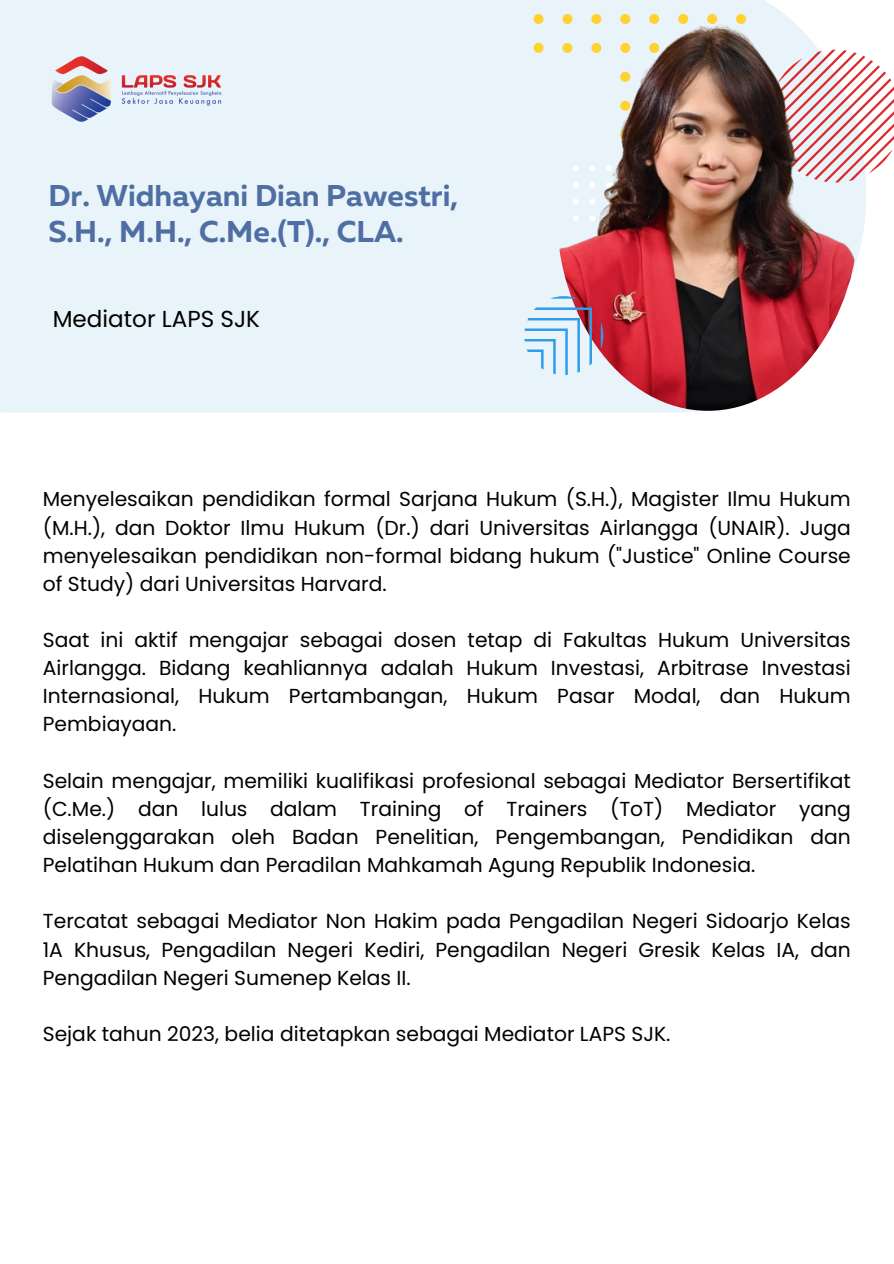
<style>
.page{position:relative;width:894px;height:1264px;background:#fff}
.page>*{position:absolute;margin:0;border:0;box-sizing:border-box;transform-origin:0 0}
.t1{font:700 30px/36px "Muller";color:#4e6ea4}
.t2{font:23.1px "Poppins";color:#000}
.t3{font:20.25px/28.2px "Poppins";color:#000;text-align:justify}
</style>
<div class="page">
<div style="left:0;top:0;width:865px;height:413px;background:#e9f3fa"></div>
<img style="left:29px;top:12px;width:217px;height:153px">
<svg style="left:533px;top:14px;width:10px;height:10px"></svg>
<svg style="left:562px;top:14px;width:10px;height:10px"></svg>
<svg style="left:591px;top:14px;width:10px;height:10px"></svg>
<svg style="left:620px;top:14px;width:10px;height:10px"></svg>
<svg style="left:649px;top:14px;width:10px;height:10px"></svg>
<svg style="left:735px;top:14px;width:10px;height:4px"></svg>
<svg style="left:533px;top:43px;width:10px;height:10px"></svg>
<svg style="left:562px;top:43px;width:10px;height:10px"></svg>
<svg style="left:591px;top:43px;width:10px;height:10px"></svg>
<svg style="left:620px;top:43px;width:6px;height:5px"></svg>
<svg style="left:797px;top:50px;width:96px;height:132px"></svg>
<img style="left:556px;top:12px;width:303px;height:399px;border-radius:50%">
<svg style="left:550px;top:296px;width:27px;height:3px"></svg>
<svg style="left:524px;top:307px;width:67px;height:68px;background:#bed7ed"></svg>
<svg style="left:600px;top:322px;width:3px;height:27px"></svg>
<p class="t1" style="left:48px;top:180px;width:411px">Dr. Widhayani Dian Pawestri,<br>S.H., M.H., C.Me.(T)., CLA.</p>
<h1 class="t2" style="left:53px;top:303px;width:209px">Mediator LAPS SJK</h1>
<p class="t3" style="left:43px;top:485px;width:809px">Menyelesaikan pendidikan formal Sarjana Hukum (S.H.), Magister Ilmu Hukum (M.H.), dan Doktor Ilmu Hukum (Dr.) dari Universitas Airlangga (UNAIR). Juga menyelesaikan pendidikan non-formal bidang hukum ("Justice" Online Course of Study) dari Universitas Harvard.</p>
<h2 class="t3" style="left:43px;top:626px;width:809px">Saat ini aktif mengajar sebagai dosen tetap di Fakultas Hukum Universitas Airlangga. Bidang keahliannya adalah Hukum Investasi, Arbitrase Investasi Internasional, Hukum Pertambangan, Hukum Pasar Modal, dan Hukum Pembiayaan.</h2>
<p class="t3" style="left:43px;top:766px;width:809px">Selain mengajar, memiliki kualifikasi profesional sebagai Mediator Bersertifikat (C.Me.) dan lulus dalam Training of Trainers (ToT) Mediator yang diselenggarakan oleh Badan Penelitian, Pengembangan, Pendidikan dan Pelatihan Hukum dan Peradilan Mahkamah Agung Republik Indonesia.</p>
<p class="t3" style="left:43px;top:907px;width:809px">Tercatat sebagai Mediator Non Hakim pada Pengadilan Negeri Sidoarjo Kelas 1A Khusus, Pengadilan Negeri Kediri, Pengadilan Negeri Gresik Kelas IA, dan Pengadilan Negeri Sumenep Kelas II.</p>
<p class="t3" style="left:43px;top:1019px;width:629px">Sejak tahun 2023, belia ditetapkan sebagai Mediator LAPS SJK.</p>
</div>
